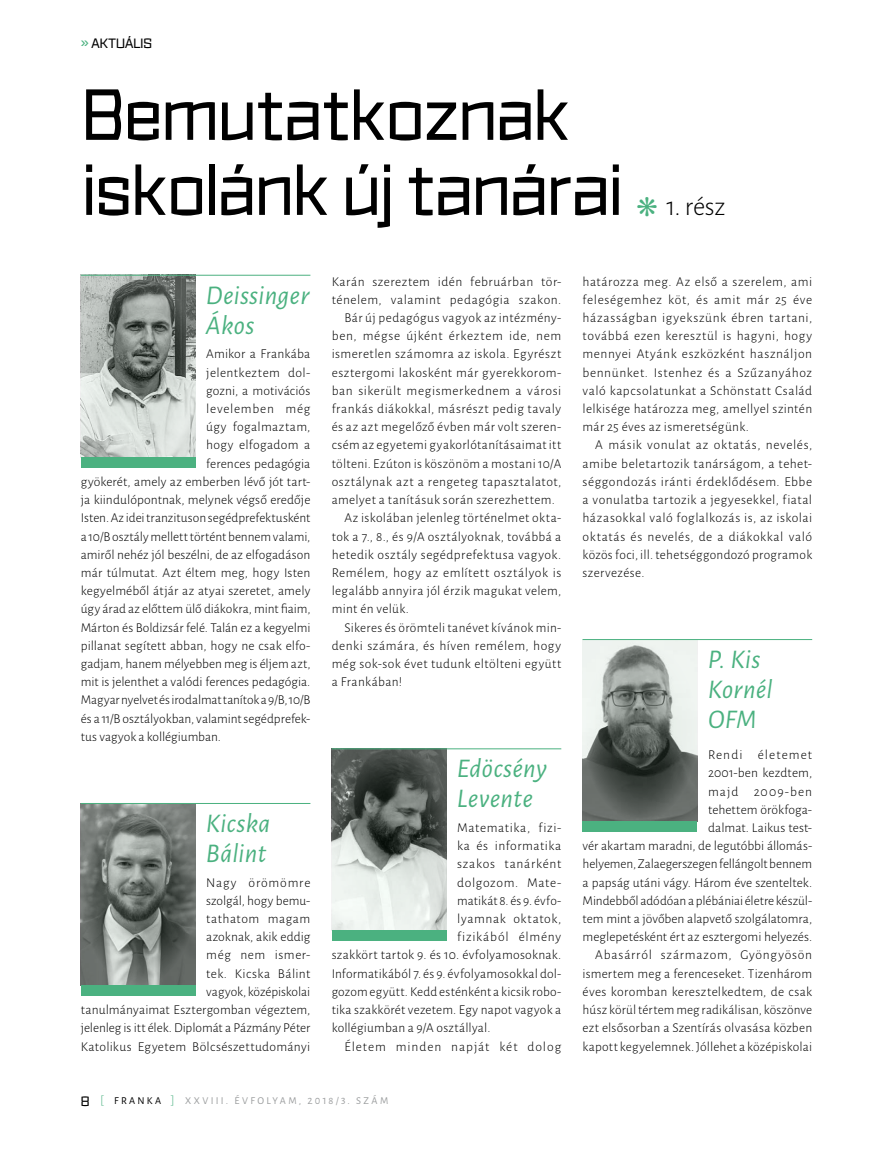
<style>
.page{position:relative;width:893px;height:1149px;background:#fff}
.page>*{position:absolute;margin:0;border:0;box-sizing:border-box;transform-origin:0 0}
.t1{font:72px/75px "Ironstrike";letter-spacing:-.005em;color:#000;scale:.92 1}
.t2{font:italic 27px/30px "Alegreya Sans";letter-spacing:.015em;color:#4bb180}
.t3{font:300 27px "Alegreya Sans";color:#000}
.t4{font:300 13.5px/18.1px "Alegreya Sans";letter-spacing:.02em;color:#000;text-align:right}
.t5{font:300 13.5px "Alegreya Sans";color:#000}
.t6{font:300 13.5px "Alegreya Sans";letter-spacing:.04em;color:#000}
.t7{font:300 13.5px "Alegreya Sans";letter-spacing:-.005em;color:#000}
.t8{font:300 13.5px "Alegreya Sans";letter-spacing:.045em;color:#000}
.t9{font:300 13.5px "Alegreya Sans";letter-spacing:.05em;color:#000}
.t10{font:300 13.5px "Alegreya Sans";letter-spacing:.055em;color:#000}
.t11{font:300 13.5px "Alegreya Sans";letter-spacing:.065em;color:#000}
.t12{font:13.5px "Ironstrike";color:#000}
.t13{font:10.5px "Alegreya Sans";letter-spacing:.215em;color:#9c9e9f}
.s1{color:#4bb180}
.s2{font-family:"Ironstrike";font-size:13.5px;color:#000}
.s3{font-weight:300;font-size:13.5px;color:#4bb180}
.s4{color:#000}
</style>
<div class="page">
<img style="left:81px;top:276px;width:115px;height:181px">
<img style="left:81px;top:803px;width:115px;height:181px">
<img style="left:332px;top:749px;width:114px;height:181px">
<img style="left:583px;top:640px;width:114px;height:181px">
<div style="left:81px;top:457px;width:115px;height:10px;background:#4bb180"></div>
<div style="left:81px;top:984px;width:115px;height:11px;background:#4bb180"></div>
<div style="left:332px;top:930px;width:114px;height:10px;background:#4bb180"></div>
<div style="left:583px;top:821px;width:114px;height:10px;background:#4bb180"></div>
<hr style="left:81px;top:802px;width:229px;height:1px;background:#4bb180">
<hr style="left:332px;top:748px;width:229px;height:1px;background:#4bb180">
<hr style="left:81px;top:275px;width:229px;height:1px;background:#4bb180">
<hr style="left:583px;top:639px;width:229px;height:1px;background:#4bb180">
<p class="t12" style="left:81px;top:35px;width:73px"><span class="s1">»</span> AKTUÁLIS</p>
<h1 class="t1" style="left:82px;top:77px;width:589px">Bemutatkoznak iskolánk új tanárai</h1>
<h2 class="t3" style="left:636px;top:189px;width:90px"><span class="s1">❋</span> 1. rész</h2>
<h2 class="t2" style="left:206px;top:279px;width:105px">Deissinger<br>Ákos</h2>
<p class="t4" style="left:206px;top:344px;width:106px">Amikor a Frankába</p>
<p class="t4" style="left:206px;top:362px;width:106px">jelentkeztem dol-</p>
<p class="t4" style="left:206px;top:381px;width:106px">gozni, a motivációs</p>
<p class="t10" style="left:206px;top:400px;width:106px">levelemben még</p>
<p class="t4" style="left:206px;top:417px;width:106px">úgy fogalmaztam,</p>
<p class="t4" style="left:206px;top:435px;width:106px">hogy elfogadom a</p>
<p class="t4" style="left:206px;top:453px;width:106px">ferences pedagógia</p>
<p class="t4" style="left:81px;top:472px;width:231px">gyökerét, amely az emberben lévő jót tart-</p>
<p class="t4" style="left:81px;top:490px;width:231px">ja kiindulópontnak, melynek végső eredője</p>
<p class="t5" style="left:81px;top:509px;width:231px">Isten. Az idei tranzituson segédprefektusként</p>
<p class="t5" style="left:81px;top:527px;width:231px">a 10/B osztály mellett történt bennem valami,</p>
<p class="t5" style="left:81px;top:545px;width:231px">amiről nehéz jól beszélni, de az elfogadáson</p>
<p class="t4" style="left:81px;top:563px;width:231px">már túlmutat. Azt éltem meg, hogy Isten</p>
<p class="t4" style="left:81px;top:581px;width:231px">kegyelméből átjár az atyai szeretet, amely</p>
<p class="t7" style="left:81px;top:600px;width:231px">úgy árad az előttem ülő diákokra, mint fiaim,</p>
<p class="t7" style="left:81px;top:618px;width:231px">Márton és Boldizsár felé. Talán ez a kegyelmi</p>
<p class="t4" style="left:81px;top:635px;width:231px">pillanat segített abban, hogy ne csak elfo-</p>
<p class="t5" style="left:81px;top:654px;width:231px">gadjam, hanem mélyebben meg is éljem azt,</p>
<p class="t5" style="left:81px;top:673px;width:231px">mit is jelenthet a valódi ferences pedagógia.</p>
<p class="t7" style="left:81px;top:691px;width:231px">Magyar nyelvet és irodalmat tanítok a 9/B, 10/B</p>
<p class="t5" style="left:81px;top:709px;width:231px">és a 11/B osztályokban, valamint segédprefek-</p>
<p class="t7" style="left:81px;top:727px;width:142px">tus vagyok a kollégiumban.</p>
<h2 class="t2" style="left:206px;top:806px;width:66px">Kicska<br>Bálint</h2>
<p class="t4" style="left:81px;top:872px;width:231px">Nagy örömömre<br>szolgál, hogy bemu-<br>tathatom magam<br>azoknak, akik eddig<br>még nem ismer-<br>tek. Kicska Bálint<br>vagyok, középiskolai<br>tanulmányaimat Esztergomban végeztem, jelenleg is itt élek. Diplomát a Pázmány Péter<br>Katolikus Egyetem Bölcsészettudományi</p>
<p class="t4" style="left:332px;top:271px;width:231px">Karán szereztem idén februárban tör-</p>
<p class="t6" style="left:332px;top:290px;width:231px">ténelem, valamint pedagógia szakon.</p>
<p class="t4" style="left:344px;top:308px;width:218px">Bár új pedagógus vagyok az intézmény-</p>
<p class="t9" style="left:332px;top:327px;width:231px">ben, mégse újként érkeztem ide, nem</p>
<p class="t4" style="left:332px;top:344px;width:231px">ismeretlen számomra az iskola. Egyrészt</p>
<p class="t4" style="left:332px;top:362px;width:231px">esztergomi lakosként már gyerekkorom-</p>
<p class="t8" style="left:332px;top:381px;width:231px">ban sikerült megismerkednem a városi</p>
<p class="t4" style="left:332px;top:399px;width:231px">frankás diákokkal, másrészt pedig tavaly</p>
<p class="t4" style="left:332px;top:417px;width:231px">és az azt megelőző évben már volt szeren-</p>
<p class="t4" style="left:332px;top:435px;width:231px">csém az egyetemi gyakorlótanításaimat itt</p>
<p class="t4" style="left:332px;top:453px;width:231px">tölteni. Ezúton is köszönöm a mostani 10/A</p>
<p class="t6" style="left:332px;top:472px;width:231px">osztálynak azt a rengeteg tapasztalatot,</p>
<p class="t4" style="left:332px;top:490px;width:225px">amelyet a tanításuk során szerezhettem.</p>
<p class="t4" style="left:344px;top:508px;width:218px">Az iskolában jelenleg történelmet okta-</p>
<p class="t4" style="left:332px;top:526px;width:231px">tok a 7., 8., és 9/A osztályoknak, továbbá a</p>
<p class="t4" style="left:332px;top:544px;width:231px">hetedik osztály segédprefektusa vagyok.</p>
<p class="t6" style="left:332px;top:563px;width:231px">Remélem, hogy az említett osztályok is</p>
<p class="t4" style="left:332px;top:581px;width:231px">legalább annyira jól érzik magukat velem,</p>
<p class="t4" style="left:332px;top:599px;width:79px">mint én velük.</p>
<p class="t4" style="left:344px;top:617px;width:218px">Sikeres és örömteli tanévet kívánok min-</p>
<p class="t6" style="left:332px;top:636px;width:231px">denki számára, és híven remélem, hogy</p>
<p class="t4" style="left:332px;top:654px;width:231px">még sok-sok évet tudunk eltölteni együtt</p>
<p class="t4" style="left:332px;top:672px;width:72px">a Frankában!</p>
<h2 class="t2" style="left:457px;top:752px;width:91px">Edöcsény<br>Levente</h2>
<p class="t8" style="left:457px;top:818px;width:106px">Matematika, fizi-</p>
<p class="t6" style="left:457px;top:836px;width:106px">ka és informatika</p>
<p class="t9" style="left:457px;top:855px;width:106px">szakos tanárként</p>
<p class="t8" style="left:457px;top:873px;width:106px">dolgozom. Mate-</p>
<p class="t4" style="left:457px;top:890px;width:106px">matikát 8. és 9. évfo-</p>
<p class="t6" style="left:457px;top:909px;width:106px">lyamnak oktatok,</p>
<p class="t10" style="left:457px;top:927px;width:106px">fizikából élmény</p>
<p class="t4" style="left:332px;top:945px;width:231px">szakkört tartok 9. és 10. évfolyamosoknak.</p>
<p class="t4" style="left:332px;top:963px;width:231px">Informatikából 7. és 9. évfolyamosokkal dol-</p>
<p class="t4" style="left:332px;top:981px;width:231px">gozom együtt. Kedd esténként a kicsik robo-</p>
<p class="t4" style="left:332px;top:999px;width:231px">tika szakkörét vezetem. Egy napot vagyok a</p>
<p class="t4" style="left:332px;top:1018px;width:160px">kollégiumban a 9/A osztállyal.</p>
<p class="t11" style="left:344px;top:1037px;width:218px">Életem minden napját két dolog</p>
<p class="t13" style="left:81px;top:1093px;width:163px"><span class="s2">8</span> <span class="s3">[</span> <span class="s4">FRANKA</span> <span class="s3">]</span> XXVIII. ÉVFOLYAM</p>
<p class="t13" style="left:299px;top:1093px;width:67px">, 2018/3. SZÁM</p>
<p class="t4" style="left:583px;top:271px;width:231px;text-align:justify">határozza meg. Az első a szerelem, ami feleségemhez köt, és amit már 25 éve házasságban igyekszünk ébren tartani, továbbá ezen keresztül is hagyni, hogy mennyei Atyánk eszközként használjon bennünket. Istenhez és a Szűzanyához való kapcsolatunkat a Schönstatt Család lelkisége határozza meg, amellyel szintén már 25 éves az ismeretségünk.</p>
<p class="t4" style="left:583px;top:435px;width:231px;text-align:justify;text-indent:13px">A másik vonulat az oktatás, nevelés, amibe beletartozik tanárságom, a tehet&shy;séggondozás iránti érdeklődésem. Ebbe a vonulatba tartozik a jegyesekkel, fiatal házasokkal való foglalkozás is, az iskolai oktatás és nevelés, de a diákokkal való közös foci, ill. tehetséggondozó programok szervezése.</p>
<h2 class="t2" style="left:708px;top:643px;width:66px">P. Kis<br>Kornél<br>OFM</h2>
<p class="t4" style="left:583px;top:745px;width:231px">Rendi életemet<br>2001-ben kezdtem,<br>majd 2009-ben<br>tehettem örökfoga-<br>dalmat. Laikus test-<br>vér akartam maradni, de legutóbbi állomás&shy;helyemen, Zalaegerszegen fellángolt bennem a papság utáni vágy. Három éve szenteltek.<br>Mindebből adódóan a plébániai életre készül&shy;tem mint a jövőben alapvető szolgálatomra, meglepetésként ért az esztergomi helyezés.<br>Abasárról származom, Gyöngyösön ismertem meg a ferenceseket. Tizenhárom éves koromban keresztelkedtem, de csak húsz körül tértem meg radikálisan, köszönve ezt elsősorban a Szentírás olvasása közben kapott kegyelemnek. Jóllehet a középiskolai</p>
</div>
